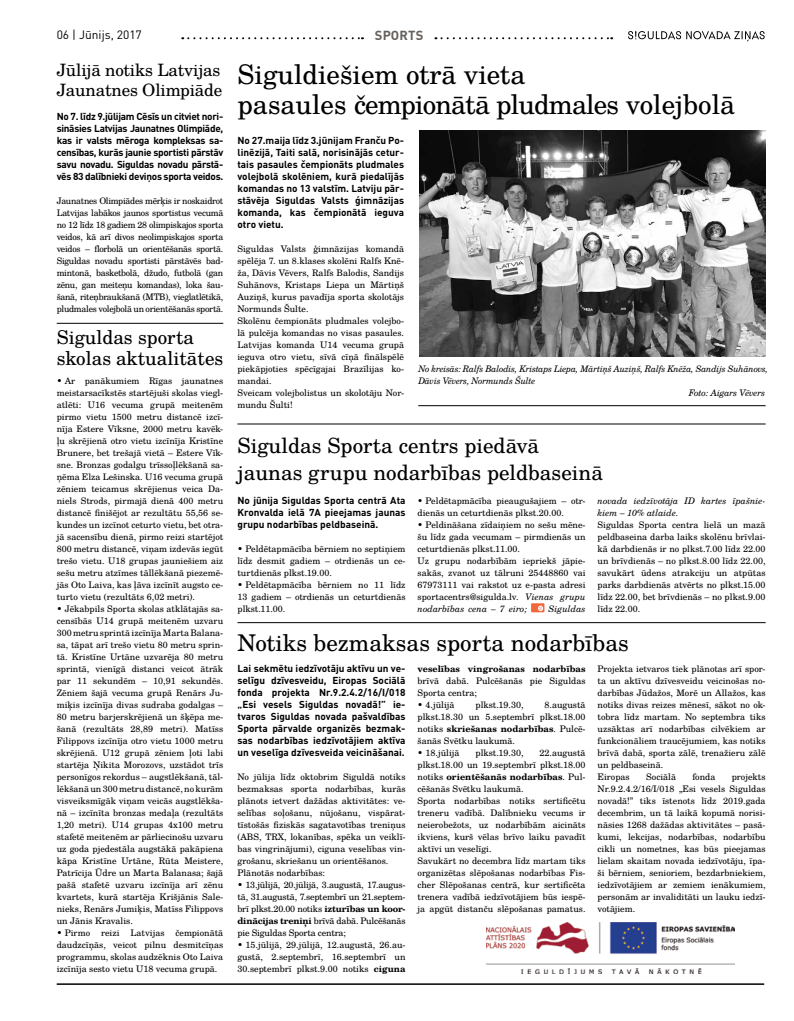
<style>
.page{position:relative;width:794px;height:1021px;background:#fff}
.page>*{position:absolute;margin:0;border:0;box-sizing:border-box;transform-origin:0 0}
.t1{font:27px/30px "Te X Gyre Schola";color:#000}
.t2{font:23px "Te X Gyre Schola";color:#000}
.t3{font:21px/27px "Te X Gyre Schola";color:#000}
.t4{font:19px/21px "Te X Gyre Schola";color:#000}
.t5{font:17px/20px "Te X Gyre Schola";letter-spacing:-.01em;color:#000}
.t6{font:700 13px "DIN Pro";letter-spacing:.01em;color:#66605c}
.t7{font:12px "DIN Pro";color:#000}
.t8{font:700 10px/12px "DIN Pro";color:#000;text-align:justify}
.t9{font:9px/12px "Te X Gyre Schola";color:#000;text-align:justify}
.t10{font:italic 9px "Te X Gyre Schola";letter-spacing:-.02em;color:#000}
.t11{font:italic 9px/12px "Te X Gyre Schola";color:#000}
.t12{font:700 9px "Te X Gyre Schola";color:#000}
.s1{font-style:italic}
.s2{font-weight:700}
</style>
<div class="page">
<svg style="left:628px;top:31px;width:136px;height:10px"></svg>
<svg style="left:182px;top:37px;width:181px;height:2px"></svg>
<svg style="left:435px;top:37px;width:177px;height:2px"></svg>
<hr style="left:57px;top:983px;width:707px;height:1px;background:#000">
<img style="left:420px;top:131px;width:345px;height:226px">
<hr style="left:418px;top:405px;width:347px;height:1px;background:#000">
<svg style="left:531px;top:603px;width:13px;height:9px"></svg>
<img style="left:487px;top:922px;width:247px;height:51px">
<hr style="left:57px;top:323px;width:166px;height:1px;background:#000">
<hr style="left:237px;top:424px;width:528px;height:1px;background:#000">
<hr style="left:237px;top:622px;width:528px;height:1px;background:#000">
<h3 class="t7" style="left:57px;top:27px;width:87px">06 | Jūnijs, 2017</h3>
<h3 class="t6" style="left:375px;top:26px;width:50px">SPORTS</h3>
<h3 class="t5" style="left:57px;top:59px;width:167px">Jūlijā notiks Latvijas<br>Jaunatnes Olimpiāde</h3>
<p class="t8" style="left:57px;top:110px;width:168px">No 7. līdz 9.jūlijam Cēsīs un citviet nori&shy;sināsies Latvijas Jaunatnes Olimpiāde, kas ir valsts mēroga kompleksas sa&shy;censības, kurās jaunie sportisti pārstāv savu novadu. Siguldas novadu pārstā&shy;vēs 83 dalībnieki deviņos sporta veidos.</p>
<p class="t9" style="left:57px;top:194px;width:168px">Jaunatnes Olimpiādes mērķis ir noskaidrot Latvijas labākos jaunos sportistus vecumā no 12 līdz 18 gadiem 28 olimpiskajos sporta veidos, kā arī divos neolimpiskajos sporta veidos – florbolā un orientēšanās sportā.<br>Siguldas novadu sportisti pārstāvēs bad&shy;mintonā, basketbolā, džudo, futbolā (gan zēnu, gan meiteņu komandas), loka šau&shy;šanā, riteņbraukšanā (MTB), vieglatlētikā, pludmales volejbolā un orientēšanās sportā.</p>
<h3 class="t4" style="left:57px;top:326px;width:168px">Siguldas sporta skolas aktualitātes</h3>
<p class="t9" style="left:57px;top:374px;width:168px">• Ar panākumiem Rīgas jaunatnes meistarsacīkstēs startējuši skolas viegl&shy;atlēti: U16 vecuma grupā meitenēm pirmo vietu 1500 metru distancē izcī&shy;nīja Estere Vīksne, 2000 metru kavēk&shy;ļu skrējienā otro vietu izcīnīja Kristīne Brunere, bet trešajā vietā – Estere Vīk&shy;sne. Bronzas godalgu trīssoļlēkšanā sa&shy;ņēma Elza Lešinska. U16 vecuma grupā zēniem teicamus skrējienus veica Da&shy;niels Strods, pirmajā dienā 400 metru distancē finišējot ar rezultātu 55,56 se&shy;kundes un izcīnot ceturto vietu, bet otra&shy;jā sacensību dienā, pirmo reizi startējot 800 metru distancē, viņam izdevās iegūt trešo vietu. U18 grupas jauniešiem aiz sešu metru atzīmes tāllēkšanā piezemē&shy;jās Oto Laiva, kas ļāva izcīnīt augsto ce&shy;turto vietu (rezultāts 6,02 metri).</p>
<p class="t9" style="left:57px;top:602px;width:168px">• Jēkabpils Sporta skolas atklātajās sa&shy;censībās U14 grupā meitenēm uzvaru 300 metru sprintā izcīnīja Marta Balana&shy;sa, tāpat arī trešo vietu 80 metru sprin&shy;tā. Kristīne Urtāne uzvarēja 80 metru sprintā, vienīgā distanci veicot ātrāk par 11 sekundēm – 10,91 sekundēs.<br>Zēniem šajā vecuma grupā Renārs Ju&shy;miķis izcīnīja divas sudraba godalgas – 80 metru barjerskrējienā un šķēpa me&shy;šanā (rezultāts 28,89 metri). Matīss Filippovs izcīnīja otro vietu 1000 metru skrējienā. U12 grupā zēniem ļoti labi startēja Ņikita Morozovs, uzstādot trīs personīgos rekordus – augstlēkšanā, tāl&shy;lēkšanā un 300 metru distancē, no kurām visveiksmīgāk viņam veicās augstlēkša&shy;nā – izcīnīta bronzas medaļa (rezultāts 1,20 metri). U14 grupas 4x100 metru stafetē meitenēm ar pārliecinošu uzvaru uz goda pjedestāla augstākā pakāpiena kāpa Kristīne Urtāne, Rūta Meistere, Patrīcija Ūdre un Marta Balanasa; šajā pašā stafetē uzvaru izcīnīja arī zēnu kvartets, kurā startēja Krišjānis Sale&shy;nieks, Renārs Jumiķis, Matīss Filippovs un Jānis Kravalis.</p>
<p class="t9" style="left:57px;top:926px;width:168px">• Pirmo reizi Latvijas čempionātā daudzcīņās, veicot pilnu desmitcīņas programmu, skolas audzēknis Oto Laiva izcīnīja sesto vietu U18 vecuma grupā.</p>
<h1 class="t1" style="left:237px;top:59px;width:499px">Siguldiešiem otrā vieta<br>pasaules čempionātā pludmales volejbolā</h1>
<p class="t8" style="left:237px;top:134px;width:168px">No 27.maija līdz 3.jūnijam Franču Po&shy;linēzijā, Taiti salā, norisinājās cetur&shy;tais pasaules čempionāts pludmales volejbolā skolēniem, kurā piedalījās komandas no 13 valstīm. Latviju pār&shy;stāvēja Siguldas Valsts ģimnāzijas komanda, kas čempionātā ieguva otro vietu.</p>
<p class="t9" style="left:237px;top:242px;width:168px;text-align:left">Siguldas Valsts ģimnāzijas komandā spēlēja 7. un 8.klases skolēni Ralfs Knē&shy;ža, Dāvis Vēvers, Ralfs Balodis, Sandijs Suhānovs, Kristaps Liepa un Mārtiņš Auziņš, kurus pavadīja sporta skolotājs Normunds Šulte.<br>Skolēnu čempionāts pludmales volejbo&shy;lā pulcēja komandas no visas pasaules.<br>Latvijas komanda U14 vecuma grupā ieguva otro vietu, sīvā cīņā finālspēlē piekāpjoties spēcīgajai Brazīlijas ko&shy;mandai.<br>Sveicam volejbolistus un skolotāju Nor&shy;mundu Šulti!</p>
<p class="t10" style="left:418px;top:362px;width:351px">No kreisās: Ralfs Balodis, Kristaps Liepa, Mārtiņš Auziņš, Ralfs Knēža, Sandijs Suhānovs,</p>
<p class="t10" style="left:418px;top:374px;width:118px">Dāvis Vēvers, Normunds Šulte</p>
<p class="t10" style="left:689px;top:386px;width:78px">Foto: Aigars Vēvers</p>
<h3 class="t3" style="left:237px;top:431px;width:367px">Siguldas Sporta centrs piedāvā jaunas grupu nodarbības peldbaseinā</h3>
<p class="t8" style="left:237px;top:494px;width:169px">No jūnija Siguldas Sporta centrā Ata Kronvalda ielā 7A pieejamas jaunas grupu nodarbības peldbaseinā.</p>
<p class="t9" style="left:237px;top:542px;width:169px">• Peldētapmācība bērniem no septiņiem līdz desmit gadiem – otrdienās un ce&shy;turtdienās plkst.19.00.</p>
<p class="t9" style="left:237px;top:578px;width:169px">• Peldētapmācība bērniem no 11 līdz 13 gadiem – otrdienās un ceturtdienās plkst.11.00.</p>
<p class="t9" style="left:417px;top:494px;width:169px">• Peldētapmācība pieaugušajiem – otr&shy;dienās un ceturtdienās plkst.20.00.</p>
<p class="t9" style="left:417px;top:518px;width:170px;text-align:left">• Peldināšana zīdaiņiem no sešu mēne&shy;šu līdz gada vecumam – pirmdienās un ceturtdienās plkst.11.00.<br>Uz grupu nodarbībām iepriekš jāpie&shy;sakās, zvanot uz tālruni 25448860 vai 67973111 vai rakstot uz e-pasta adresi sportacentrs@sigulda.lv. <span class="s1">Vienas grupu nodarbības cena – 7 eiro;</span></p>
<p class="t11" style="left:597px;top:494px;width:169px">novada iedzīvotāja ID kartes īpašnie&shy;kiem – 10% atlaide.</p>
<p class="t9" style="left:597px;top:518px;width:170px">Siguldas Sporta centra lielā un mazā peldbaseina darba laiks skolēnu brīvlai&shy;kā darbdienās ir no plkst.7.00 līdz 22.00 un brīvdienās – no plkst.8.00 līdz 22.00, savukārt ūdens atrakciju un atpūtas parks darbdienās atvērts no plkst.15.00 līdz 22.00, bet brīvdienās – no plkst.9.00 līdz 22.00.</p>
<p class="t11" style="left:548px;top:602px;width:38px">Siguldas</p>
<h2 class="t2" style="left:237px;top:624px;width:393px">Notiks bezmaksas sporta nodarbības</h2>
<p class="t8" style="left:237px;top:662px;width:169px">Lai sekmētu iedzīvotāju aktīvu un ve&shy;selīgu dzīvesveidu, Eiropas Sociālā fonda projekta Nr.9.2.4.2/16/I/018 „Esi vesels Siguldas novadā!” ie&shy;tvaros Siguldas novada pašvaldības Sporta pārvalde organizēs bezmak&shy;sas nodarbības iedzīvotājiem aktīva un veselīga dzīvesveida veicināšanai.</p>
<p class="t9" style="left:237px;top:770px;width:169px;text-align:left">No jūlija līdz oktobrim Siguldā notiks bezmaksas sporta nodarbības, kurās plānots ietvert dažādas aktivitātes: ve&shy;selības soļošanu, nūjošanu, vispārat&shy;tīstošās fiziskās sagatavotības treniņus (ABS, TRX, lokanības, spēka un veiklī&shy;bas vingrinājumi), ciguna veselības vin&shy;grošanu, skriešanu un orientēšanos.<br>Plānotās nodarbības:</p>
<p class="t9" style="left:237px;top:878px;width:169px">• 13.jūlijā, 20.jūlijā, 3.augustā, 17.augus&shy;tā, 31.augustā, 7.septembrī un 21.septem&shy;brī plkst.20.00 notiks <span class="s2">izturības un koor&shy;dinācijas treniņi</span> brīvā dabā. Pulcēšanās pie Siguldas Sporta centra;</p>
<p class="t9" style="left:237px;top:938px;width:169px">• 15.jūlijā, 29.jūlijā, 12.augustā, 26.au&shy;gustā, 2.septembrī, 16.septembrī un 30.septembrī plkst.9.00 notiks <span class="s2">ciguna</span></p>
<p class="t12" style="left:417px;top:661px;width:169px">veselības vingrošanas nodarbības</p>
<p class="t9" style="left:417px;top:674px;width:169px">brīvā dabā. Pulcēšanās pie Siguldas<br>Sporta centra;</p>
<p class="t9" style="left:417px;top:698px;width:39px">• 4.jūlijā</p>
<p class="t9" style="left:475px;top:698px;width:50px">plkst.19.30,</p>
<p class="t9" style="left:417px;top:698px;width:169px;text-indent:127px">8.augustā plkst.18.30 un 5.septembrī plkst.18.00 notiks <span class="s2">skriešanas nodarbības</span>. Pulcē&shy;šanās Svētku laukumā.</p>
<p class="t9" style="left:417px;top:746px;width:44px">• 18.jūlijā</p>
<p class="t9" style="left:475px;top:746px;width:50px">plkst.19.30,</p>
<p class="t9" style="left:417px;top:746px;width:170px;text-align:left;text-indent:122px">22.augustā plkst.18.00 un 19.septembrī plkst.18.00 notiks <span class="s2">orientēšanās nodarbības</span>. Pul&shy;cēšanās Svētku laukumā.<br>Sporta nodarbības notiks sertificētu treneru vadībā. Dalībnieku vecums ir neierobežots, uz nodarbībām aicināts ikviens, kurš vēlas brīvo laiku pavadīt aktīvi un veselīgi.<br>Savukārt no decembra līdz martam tiks organizētas slēpošanas nodarbības Fis&shy;cher Slēpošanas centrā, kur sertificēta trenera vadībā iedzīvotājiem būs iespē&shy;ja apgūt distanču slēpošanas pamatus.</p>
<p class="t9" style="left:597px;top:662px;width:170px;text-align:left">Projekta ietvaros tiek plānotas arī spor&shy;ta un aktīvu dzīvesveidu veicinošas no&shy;darbības Jūdažos, Morē un Allažos, kas notiks divas reizes mēnesī, sākot no ok&shy;tobra līdz martam. No septembra tiks uzsāktas arī nodarbības cilvēkiem ar funkcionāliem traucējumiem, kas notiks brīvā dabā, sporta zālē, trenažieru zālē un peldbaseinā.<br>Eiropas</p>
<p class="t9" style="left:597px;top:770px;width:170px;text-indent:134px">projekts Nr.9.2.4.2/16/I/018 „Esi vesels Siguldas novadā!” tiks īstenots līdz 2019.gada decembrim, un tā laikā kopumā norisi&shy;nāsies 1268 dažādas aktivitātes – pasā&shy;kumi, lekcijas, nodarbības, nodarbību cikli un nometnes, kas būs pieejamas lielam skaitam novada iedzīvotāju, īpa&shy;ši bērniem, senioriem, bezdarbniekiem, iedzīvotājiem ar zemiem ienākumiem, personām ar invaliditāti un lauku iedzī&shy;votājiem.</p>
<p class="t9" style="left:646px;top:770px;width:31px">Sociālā</p>
<p class="t9" style="left:692px;top:770px;width:24px">fonda</p>
</div>
